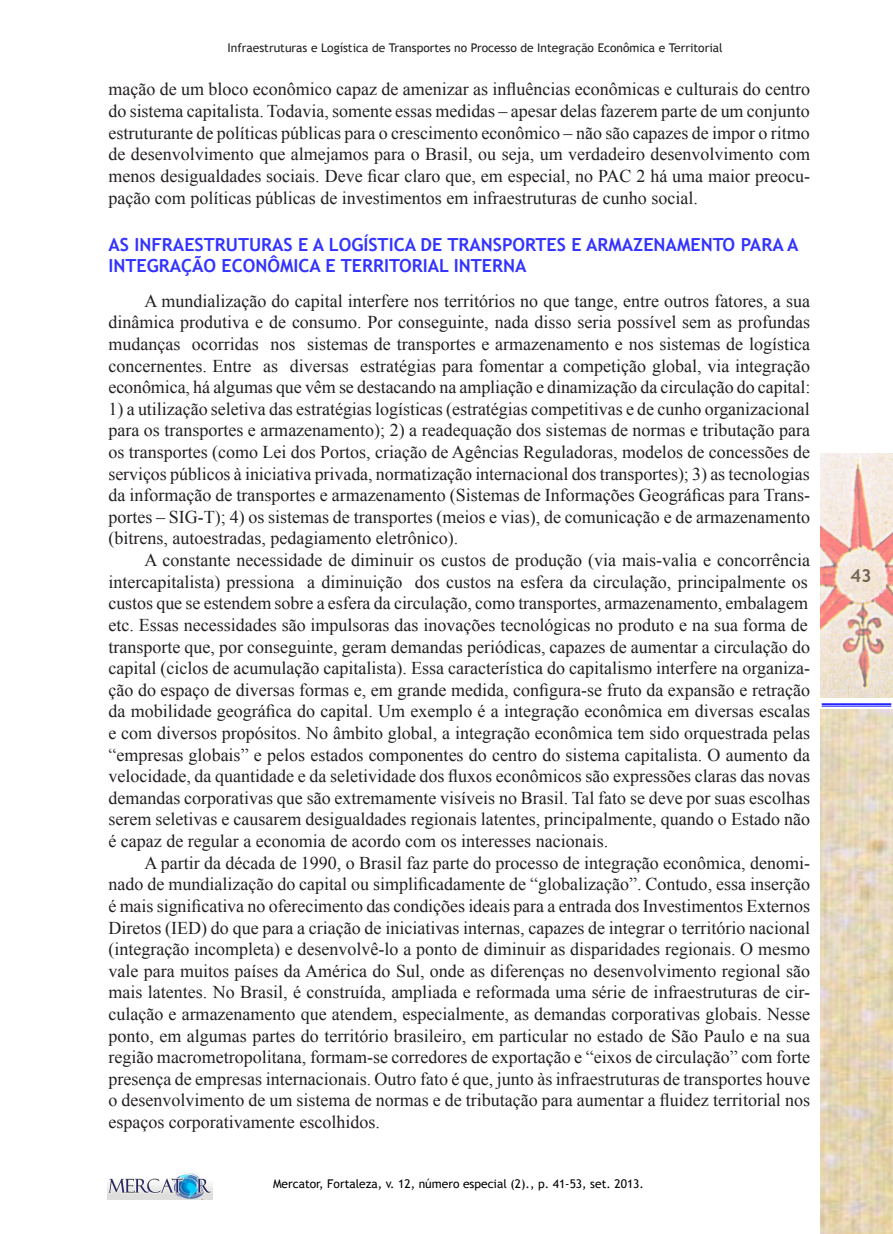
<style>
.page{position:relative;width:893px;height:1234px;background:#fff}
.page>*{position:absolute;margin:0;border:0;box-sizing:border-box;transform-origin:0 0}
.t1{font:18px/21.6px "Times New Roman";color:#231f20;text-align:justify}
.SUBTÍTULO_1{font:700 18px/21.6px "Trebuchet MS";color:#33f}
.t2{font:700 18px "Trebuchet MS";color:#000}
.t3{font:12px "Trebuchet MS";color:#231f20}
.t4{font:12px "Trebuchet MS";color:#000}
</style>
<div class="page">
<img style="left:108px;top:1172px;width:105px;height:27px">
<img style="left:821px;top:453px;width:72px;height:244px">
<hr style="left:822px;top:703px;width:69px;height:1px;background:#00f">
<hr style="left:822px;top:705px;width:69px;height:1px;background:#00f">
<img style="left:821px;top:709px;width:72px;height:524px">
<p class="t3" style="left:228px;top:40px;width:497px">Infraestruturas e Logística de Transportes no Processo de Integração Econômica e Territorial</p>
<p class="t1" style="left:108px;top:78px;width:703px">mação de um bloco econômico capaz de amenizar as influências econômicas e culturais do centro do sistema capitalista. Todavia, somente essas medidas – apesar delas fazerem parte de um conjunto estruturante de políticas públicas para o crescimento econômico – não são capazes de impor o ritmo de desenvolvimento que almejamos para o Brasil, ou seja, um verdadeiro desenvolvimento com menos desigualdades sociais. Deve ficar claro que, em especial, no PAC 2 há uma maior preocu&shy;pação com políticas públicas de investimentos em infraestruturas de cunho social.</p>
<p class="SUBTÍTULO_1" style="left:108px;top:233px;width:692px">AS INFRAESTRUTURAS E A LOGÍSTICA DE TRANSPORTES E ARMAZENAMENTO PARA A<br>INTEGRAÇÃO ECONÔMICA E TERRITORIAL INTERNA</p>
<p class="t1" style="left:108px;top:289px;width:703px;text-indent:36px">A mundialização do capital interfere nos territórios no que tange, entre outros fatores, a sua dinâmica produtiva e de consumo. Por conseguinte, nada disso seria possível sem as profundas mudanças ocorridas nos sistemas de transportes e armazenamento e nos sistemas de logística concernentes. Entre as diversas estratégias para fomentar a competição global, via integração econômica, há algumas que vêm se destacando na ampliação e dinamização da circulação do capital:</p>
<p class="t1" style="left:108px;top:397px;width:703px">1) a utilização seletiva das estratégias logísticas (estratégias competitivas e de cunho organizacional para os transportes e armazenamento); 2) a readequação dos sistemas de normas e tributação para os transportes (como Lei dos Portos, criação de Agências Reguladoras, modelos de concessões de serviços públicos à iniciativa privada, normatização internacional dos transportes); 3) as tecnologias da informação de transportes e armazenamento (Sistemas de Informações Geográficas para Trans&shy;portes – SIG-T); 4) os sistemas de transportes (meios e vias), de comunicação e de armazenamento (bitrens, autoestradas, pedagiamento eletrônico).</p>
<p class="t1" style="left:108px;top:549px;width:703px;text-align:left;text-indent:36px">A constante necessidade de diminuir os custos de produção (via mais-valia e concorrência intercapitalista) pressiona a diminuição dos custos na esfera da circulação, principalmente os custos que se estendem sobre a esfera da circulação, como transportes, armazenamento, embalagem etc. Essas necessidades são impulsoras das inovações tecnológicas no produto e na sua forma de transporte que, por conseguinte, geram demandas periódicas, capazes de aumentar a circulação do capital (ciclos de acumulação capitalista). Essa característica do capitalismo interfere na organiza&shy;ção do espaço de diversas formas e, em grande medida, configura-se fruto da expansão e retração da mobilidade geográfica do capital. Um exemplo é a integração econômica em diversas escalas e com diversos propósitos. No âmbito global, a integração econômica tem sido orquestrada pelas “empresas globais” e pelos estados componentes do centro do sistema capitalista. O aumento da velocidade, da quantidade e da seletividade dos fluxos econômicos são expressões claras das novas demandas corporativas que são extremamente visíveis no Brasil. Tal fato se deve por suas escolhas serem seletivas e causarem desigualdades regionais latentes, principalmente, quando o Estado não é capaz de regular a economia de acordo com os interesses nacionais.</p>
<p class="t1" style="left:108px;top:851px;width:703px;text-indent:36px">A partir da década de 1990, o Brasil faz parte do processo de integração econômica, denomi&shy;nado de mundialização do capital ou simplificadamente de “globalização”. Contudo, essa inserção é mais significativa no oferecimento das condições ideais para a entrada dos Investimentos Externos Diretos (IED) do que para a criação de iniciativas internas, capazes de integrar o território nacional (integração incompleta) e desenvolvê-lo a ponto de diminuir as disparidades regionais. O mesmo vale para muitos países da América do Sul, onde as diferenças no desenvolvimento regional são mais latentes. No Brasil, é construída, ampliada e reformada uma série de infraestruturas de cir&shy;culação e armazenamento que atendem, especialmente, as demandas corporativas globais. Nesse ponto, em algumas partes do território brasileiro, em particular no estado de São Paulo e na sua região macrometropolitana, formam-se corredores de exportação e “eixos de circulação” com forte presença de empresas internacionais. Outro fato é que, junto às infraestruturas de transportes houve o desenvolvimento de um sistema de normas e de tributação para aumentar a fluidez territorial nos espaços corporativamente escolhidos.</p>
<p class="t4" style="left:273px;top:1175px;width:372px">Mercator, Fortaleza, v. 12, número especial (2)., p. 41-53, set. 2013.</p>
<p class="t2" style="left:851px;top:564px;width:23px">43</p>
</div>
